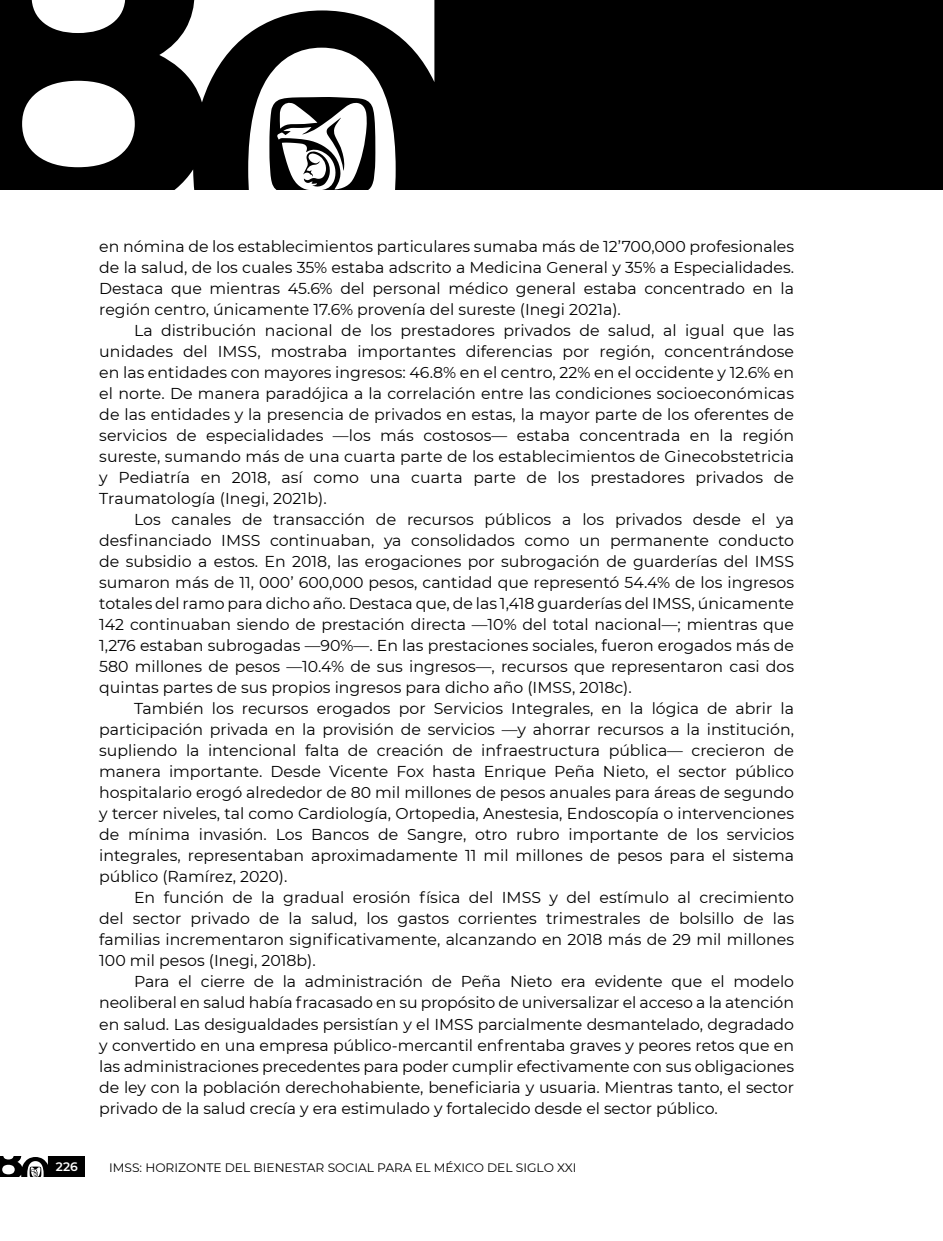
<style>
.page{position:relative;width:943px;height:1241px;background:#fff}
.page>*{position:absolute;margin:0;border:0;box-sizing:border-box;transform-origin:0 0}
.t1{font:15.75px/21px "Montserrat";color:#000;text-align:justify}
.t2{font:12.25px "Montserrat";color:#000}
.t3{font:600 12.25px "Montserrat";color:#fff}
</style>
<div class="page">
<div style="left:0;top:1155px;width:85px;height:21px;background:#000"></div>
<svg style="left:0;top:1155px;width:48px;height:21px"></svg>
<div style="left:0;top:0;width:943px;height:189px;background:#000"></div>
<svg style="left:22px;top:0;width:412px;height:189px"></svg>
<p class="t1" style="left:99px;top:235px;width:696px">en nómina de los establecimientos particulares sumaba más de 12’700,000 profesionales de la salud, de los cuales 35% estaba adscrito a Medicina General y 35% a Especialidades.<br>Destaca que mientras 45.6% del personal médico general estaba concentrado en la región centro, únicamente 17.6% provenía del sureste (Inegi 2021a).</p>
<p class="t1" style="left:99px;top:319px;width:696px;text-indent:35px">La distribución nacional de los prestadores privados de salud, al igual que las unidades del IMSS, mostraba importantes diferencias por región, concentrándose en las entidades con mayores ingresos: 46.8% en el centro, 22% en el occidente y 12.6% en el norte. De manera paradójica a la correlación entre las condiciones socioeconómicas de las entidades y la presencia de privados en estas, la mayor parte de los oferentes de servicios de especialidades ―los más costosos― estaba concentrada en la región sureste, sumando más de una cuarta parte de los establecimientos de Ginecobstetricia y Pediatría en 2018, así como una cuarta parte de los prestadores privados de Traumatología (Inegi, 2021b).</p>
<p class="t1" style="left:99px;top:508px;width:696px;text-indent:35px">Los canales de transacción de recursos públicos a los privados desde el ya desfinanciado IMSS continuaban, ya consolidados como un permanente conducto de subsidio a estos. En 2018, las erogaciones por subrogación de guarderías del IMSS sumaron más de 11, 000’ 600,000 pesos, cantidad que representó 54.4% de los ingresos totales del ramo para dicho año. Destaca que, de las 1,418 guarderías del IMSS, únicamente 142 continuaban siendo de prestación directa ―10% del total nacional―; mientras que 1,276 estaban subrogadas ―90%―. En las prestaciones sociales, fueron erogados más de 580 millones de pesos ―10.4% de sus ingresos―, recursos que representaron casi dos quintas partes de sus propios ingresos para dicho año (IMSS, 2018c).</p>
<p class="t1" style="left:99px;top:697px;width:696px;text-indent:35px">También los recursos erogados por Servicios Integrales, en la lógica de abrir la participación privada en la provisión de servicios ―y ahorrar recursos a la institución, supliendo la intencional falta de creación de infraestructura pública― crecieron de manera importante. Desde Vicente Fox hasta Enrique Peña Nieto, el sector público hospitalario erogó alrededor de 80 mil millones de pesos anuales para áreas de segundo y tercer niveles, tal como Cardiología, Ortopedia, Anestesia, Endoscopía o intervenciones de mínima invasión. Los Bancos de Sangre, otro rubro importante de los servicios integrales, representaban aproximadamente 11 mil millones de pesos para el sistema público (Ramírez, 2020).</p>
<p class="t1" style="left:99px;top:886px;width:696px;text-indent:35px">En función de la gradual erosión física del IMSS y del estímulo al crecimiento del sector privado de la salud, los gastos corrientes trimestrales de bolsillo de las familias incrementaron significativamente, alcanzando en 2018 más de 29 mil millones 100 mil pesos (Inegi, 2018b).</p>
<p class="t1" style="left:99px;top:970px;width:696px;text-indent:35px">Para el cierre de la administración de Peña Nieto era evidente que el modelo neoliberal en salud había fracasado en su propósito de universalizar el acceso a la atención en salud. Las desigualdades persistían y el IMSS parcialmente desmantelado, degradado y convertido en una empresa público-mercantil enfrentaba graves y peores retos que en las administraciones precedentes para poder cumplir efectivamente con sus obligaciones de ley con la población derechohabiente, beneficiaria y usuaria. Mientras tanto, el sector privado de la salud crecía y era estimulado y fortalecido desde el sector público.</p>
<p class="t3" style="left:56px;top:1157px;width:23px">226</p>
<p class="t2" style="left:109px;top:1158px;width:468px">IMSS: HORIZONTE DEL BIENESTAR SOCIAL PARA EL MÉXICO DEL SIGLO XXI</p>
</div>
